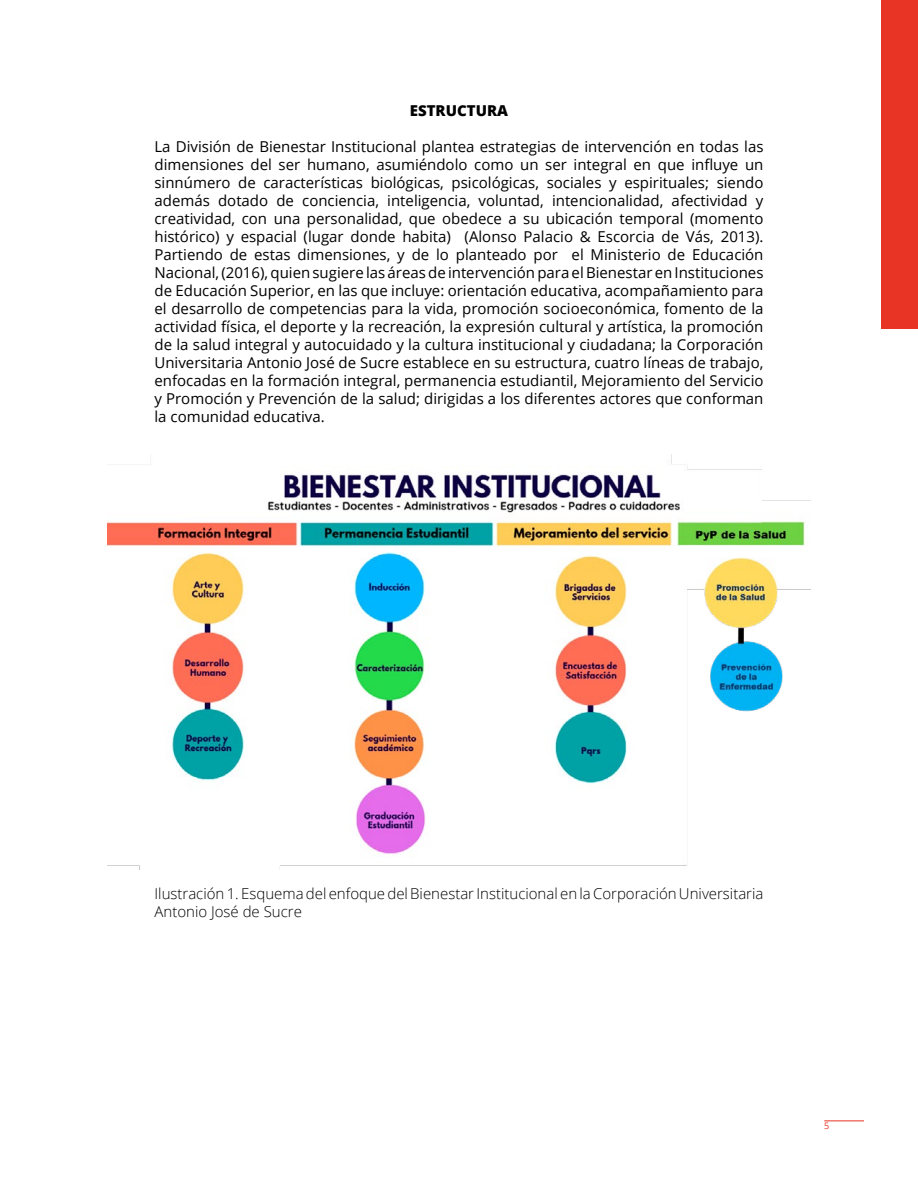
<style>
.page{position:relative;width:918px;height:1188px;background:#fff}
.page>*{position:absolute;margin:0;border:0;box-sizing:border-box;transform-origin:0 0}
.t1{font:15px/18px "Open Sans";color:#000;text-align:justify}
.t2{font:300 15px/18px "Open Sans";color:#000}
.t3{font:800 15px "Open Sans";color:#000}
.t4{font:9px "Open Sans";color:#e73424}
</style>
<div class="page">
<hr style="left:824px;top:1120px;width:40px;height:1px;background:#e73424">
<div style="left:881px;top:0;width:37px;height:328px;background:#e73424"></div>
<img style="left:108px;top:455px;width:702px;height:415px">
<p class="t3" style="left:410px;top:100px;width:100px">ESTRUCTURA</p>
<p class="t1" style="left:155px;top:138px;width:611px">La División de Bienestar Institucional plantea estrategias de intervención en todas las dimensiones del ser humano, asumiéndolo como un ser integral en que influye un sinnúmero de características biológicas, psicológicas, sociales y espirituales; siendo además dotado de conciencia, inteligencia, voluntad, intencionalidad, afectividad y creatividad, con una personalidad, que obedece a su ubicación temporal (momento histórico) y espacial (lugar donde habita) (Alonso Palacio &amp; Escorcia de Vás, 2013).<br>Partiendo de estas dimensiones, y de lo planteado por el Ministerio de Educación Nacional, (2016), quien sugiere las áreas de intervención para el Bienestar en Instituciones de Educación Superior, en las que incluye: orientación educativa, acompañamiento para el desarrollo de competencias para la vida, promoción socioeconómica, fomento de la actividad física, el deporte y la recreación, la expresión cultural y artística, la promoción de la salud integral y autocuidado y la cultura institucional y ciudadana; la Corporación Universitaria Antonio José de Sucre establece en su estructura, cuatro líneas de trabajo, enfocadas en la formación integral, permanencia estudiantil, Mejoramiento del Servicio y Promoción y Prevención de la salud; dirigidas a los diferentes actores que conforman la comunidad educativa.</p>
<p class="t2" style="left:154px;top:885px;width:611px">Ilustración 1. Esquema del enfoque del Bienestar Institucional en la Corporación Universitaria<br>Antonio José de Sucre</p>
<p class="t4" style="left:824px;top:1120px;width:7px">5</p>
</div>
